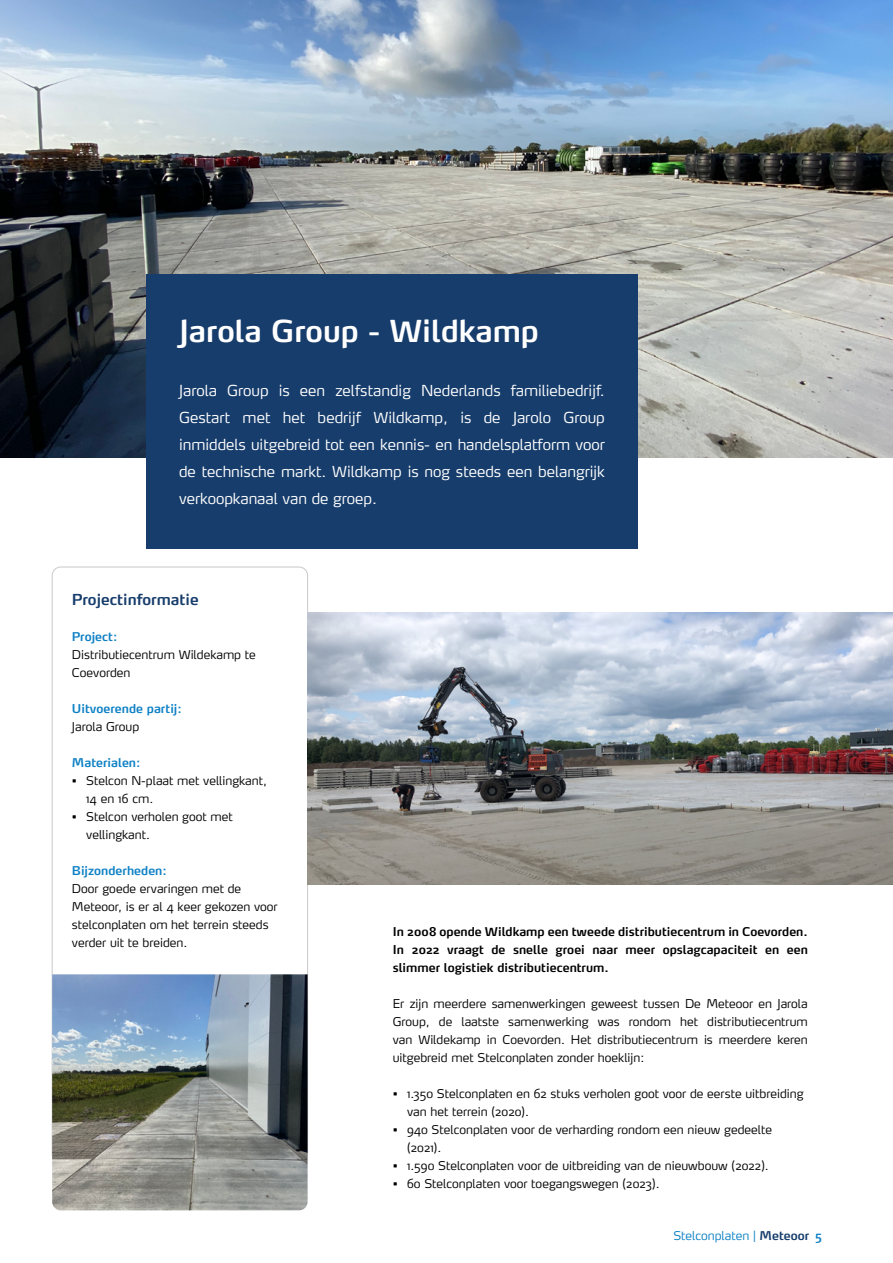
<style>
.page{position:relative;width:893px;height:1263px;background:#fff}
.page>*{position:absolute;margin:0;border:0;box-sizing:border-box;transform-origin:0 0}
.t1{font:600 30px "Max";color:#fff}
.t2{font:300 15px/27px "Max";color:#fff;text-align:justify}
.t3{font:600 15px "Max";color:#173d6c}
.t4{font:300 12px/18px "Max";color:#000}
.t5{font:600 12px/18px "Max";color:#000;text-align:justify}
.t6{font:600 12px "Max";color:#0e81c5}
.t7{font:300 12px "Max";color:#0e81c5}
.s1{font-weight:600;color:#173d6c}
.s2{font-weight:600}
</style>
<div class="page">
<img style="left:0;top:0;width:893px;height:458px">
<div style="left:146px;top:274px;width:492px;height:275px;background:#173d6c"></div>
<img style="left:52px;top:974px;width:256px;height:236px">
<img style="left:308px;top:612px;width:585px;height:272px">
<h1 class="t1" style="left:179px;top:312px;width:361px">Jarola Group - Wildkamp</h1>
<p class="t2" style="left:179px;top:377px;width:427px">Jarola Group is een zelfstandig Nederlands familiebedrijf.<br>Gestart met het bedrijf Wildkamp, is de Jarolo Group inmiddels uitgebreid tot een kennis- en handelsplatform voor de technische markt. Wildkamp is nog steeds een belangrijk verkoopkanaal van de groep.</p>
<p class="t3" style="left:72px;top:590px;width:128px">Projectinformatie</p>
<p class="t6" style="left:72px;top:629px;width:47px">Project:</p>
<p class="t4" style="left:72px;top:646px;width:185px">Distributiecentrum Wildekamp te<br>Coevorden</p>
<p class="t6" style="left:72px;top:701px;width:111px">Uitvoerende partij:</p>
<p class="t4" style="left:72px;top:718px;width:69px">Jarola Group</p>
<p class="t6" style="left:72px;top:755px;width:70px">Materialen:</p>
<p class="t4" style="left:86px;top:772px;width:182px;text-indent:-14px">• Stelcon N-plaat met vellingkant,<br>14 en 16 cm.</p>
<p class="t4" style="left:86px;top:808px;width:148px;text-indent:-14px">• Stelcon verholen goot met vellingkant.</p>
<p class="t6" style="left:72px;top:863px;width:96px">Bijzonderheden:</p>
<p class="t4" style="left:72px;top:880px;width:207px">Door goede ervaringen met de<br>Meteoor, is er al 4 keer gekozen voor stelconplaten om het terrein steeds verder uit te breiden.</p>
<p class="t5" style="left:393px;top:923px;width:417px">In 2008 opende Wildkamp een tweede distributiecentrum in Coevorden.<br>In 2022 vraagt de snelle groei naar meer opslagcapaciteit en een slimmer logistiek distributiecentrum.</p>
<p class="t4" style="left:393px;top:995px;width:417px;text-align:justify">Er zijn meerdere samenwerkingen geweest tussen De Meteoor en Jarola Group, de laatste samenwerking was rondom het distributiecentrum van Wildekamp in Coevorden. Het distributiecentrum is meerdere keren uitgebreid met Stelconplaten zonder hoeklijn:</p>
<p class="t4" style="left:407px;top:1085px;width:398px;text-indent:-14px">• 1.350 Stelconplaten en 62 stuks verholen goot voor de eerste uitbreiding van het terrein (2020).</p>
<p class="t4" style="left:407px;top:1121px;width:367px;text-indent:-14px">• 940 Stelconplaten voor de verharding rondom een nieuw gedeelte (2021).</p>
<p class="t4" style="left:393px;top:1157px;width:378px">• 1.590 Stelconplaten voor de uitbreiding van de nieuwbouw (2022).</p>
<p class="t4" style="left:393px;top:1175px;width:268px">• 60 Stelconplaten voor toegangswegen (2023).</p>
<p class="t7" style="left:673px;top:1228px;width:150px">Stelconplaten | <span class="s1">Meteoor</span> <span class="s2">5</span></p>
</div>
